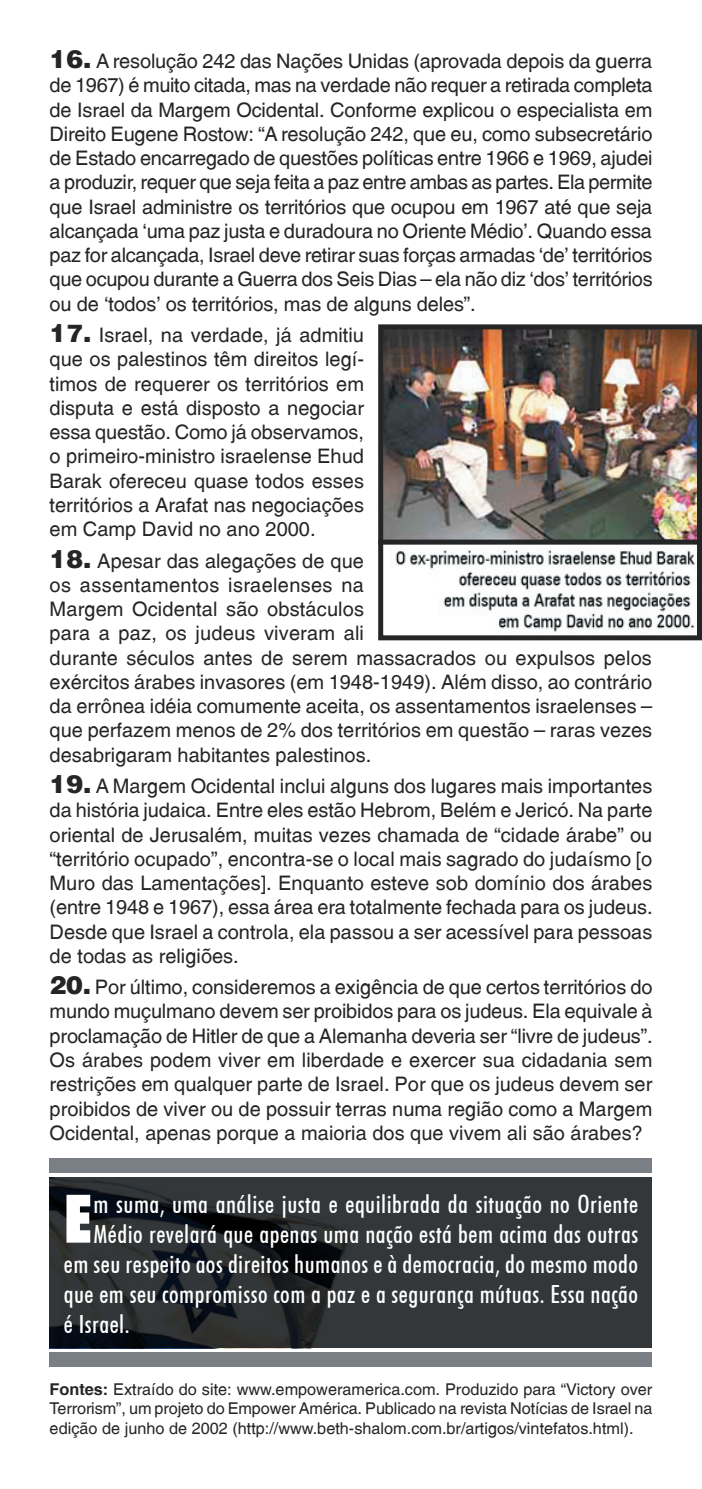
<style>
.page{position:relative;width:702px;height:1489px;background:#fff}
.page>*{position:absolute;margin:0;border:0;box-sizing:border-box;transform-origin:0 0}
.t1{font:900 condensed 67px "Futura BT";color:#fff}
.t2{font:500 condensed 25px "Futura BT";letter-spacing:.02em;color:#fff}
.t3{font:20px/24.2px "Switzerland Plain";color:#242527;text-align:justify}
.t4{font:16.25px/19.5px "Switzerland Plain";color:#242527;text-align:justify}
.s1{font-family:"Switzerland Black Plain";font-size:25px}
.s2{font-family:"Switzerland";font-weight:700}
</style>
<div class="page">
<div style="left:50px;top:1177px;width:602px;height:171px;background:#333739"></div>
<img style="left:50px;top:1177px;width:301px;height:171px">
<img style="left:384px;top:330px;width:312px;height:303px">
<div style="left:378px;top:324px;width:324px;height:316px;border:5px solid #242527"></div>
<div style="left:378px;top:539px;width:324px;height:5px;background:#242527"></div>
<div style="left:50px;top:1352px;width:602px;height:14px;background:#797f85"></div>
<div style="left:50px;top:1158px;width:602px;height:14px;background:#797f85"></div>
<p class="t3" style="left:50px;top:49px;width:604px"><span class="s1">16.</span> A resolução 242 das Nações Unidas (aprovada depois da guerra de 1967) é muito citada, mas na verdade não requer a retirada completa de Israel da Margem Ocidental. Conforme explicou o especialista em Direito Eugene Rostow: “A resolução 242, que eu, como subsecretário de Estado encarregado de questões políticas entre 1966 e 1969, ajudei a produzir, requer que seja feita a paz entre ambas as partes. Ela permite que Israel administre os territórios que ocupou em 1967 até que seja alcançada ‘uma paz justa e duradoura no Oriente Médio’. Quando essa paz for alcançada, Israel deve retirar suas forças armadas ‘de’ territórios que ocupou durante a Guerra dos Seis Dias – ela não diz ‘dos’ territórios ou de ‘todos’ os territórios, mas de alguns deles”.</p>
<p class="t3" style="left:50px;top:323px;width:316px"><span class="s1">17.</span> Israel, na verdade, já admitiu que os palestinos têm direitos legí&shy;timos de requerer os territórios em disputa e está disposto a negociar essa questão. Como já observamos, o primeiro-ministro israelense Ehud Barak ofereceu quase todos esses territórios a Arafat nas negociações em Camp David no ano 2000.</p>
<p class="t3" style="left:50px;top:548px;width:604px;text-align:left"><span class="s1">18.</span> Apesar das alegações de que<br>os assentamentos israelenses na<br>Margem Ocidental são obstáculos<br>para a paz, os judeus viveram ali<br>durante séculos antes de serem massacrados ou expulsos pelos exércitos árabes invasores (em 1948-1949). Além disso, ao contrário da errônea idéia comumente aceita, os assentamentos israelenses – que perfazem menos de 2% dos territórios em questão – raras vezes desabrigaram habitantes palestinos.</p>
<p class="t3" style="left:50px;top:773px;width:604px"><span class="s1">19.</span> A Margem Ocidental inclui alguns dos lugares mais importantes da história judaica. Entre eles estão Hebrom, Belém e Jericó. Na parte oriental de Jerusalém, muitas vezes chamada de “cidade árabe” ou “território ocupado”, encontra-se o local mais sagrado do judaísmo [o Muro das Lamentações]. Enquanto esteve sob domínio dos árabes (entre 1948 e 1967), essa área era totalmente fechada para os judeus.<br>Desde que Israel a controla, ela passou a ser acessível para pessoas de todas as religiões.</p>
<p class="t3" style="left:50px;top:974px;width:604px"><span class="s1">20.</span> Por último, consideremos a exigência de que certos territórios do mundo muçulmano devem ser proibidos para os judeus. Ela equivale à proclamação de Hitler de que a Alemanha deveria ser “livre de judeus”.<br>Os árabes podem viver em liberdade e exercer sua cidadania sem restrições em qualquer parte de Israel. Por que os judeus devem ser proibidos de viver ou de possuir terras numa região como a Margem Ocidental, apenas porque a maioria dos que vivem ali são árabes?</p>
<h1 class="t1" style="left:64px;top:1177px;width:30px">E</h1>
<p class="t2" style="left:93px;top:1188px;width:546px">m suma, uma análise justa e equilibrada da situação no Oriente</p>
<p class="t2" style="left:93px;top:1218px;width:546px">Médio revelará que apenas uma nação está bem acima das outras</p>
<p class="t2" style="left:64px;top:1248px;width:575px">em seu respeito aos direitos humanos e à democracia, do mesmo modo</p>
<p class="t2" style="left:64px;top:1278px;width:576px">que em seu compromisso com a paz e a segurança mútuas. Essa nação</p>
<p class="t2" style="left:64px;top:1308px;width:67px">é Israel.</p>
<p class="t4" style="left:50px;top:1378px;width:604px"><span class="s2">Fontes:</span> Extraído do site: www.empoweramerica.com. Produzido para “Victory over Terrorism”, um projeto do Empower América. Publicado na revista Notícias de Israel na edição de junho de 2002 (http://www.beth-shalom.com.br/artigos/vintefatos.html).</p>
</div>
